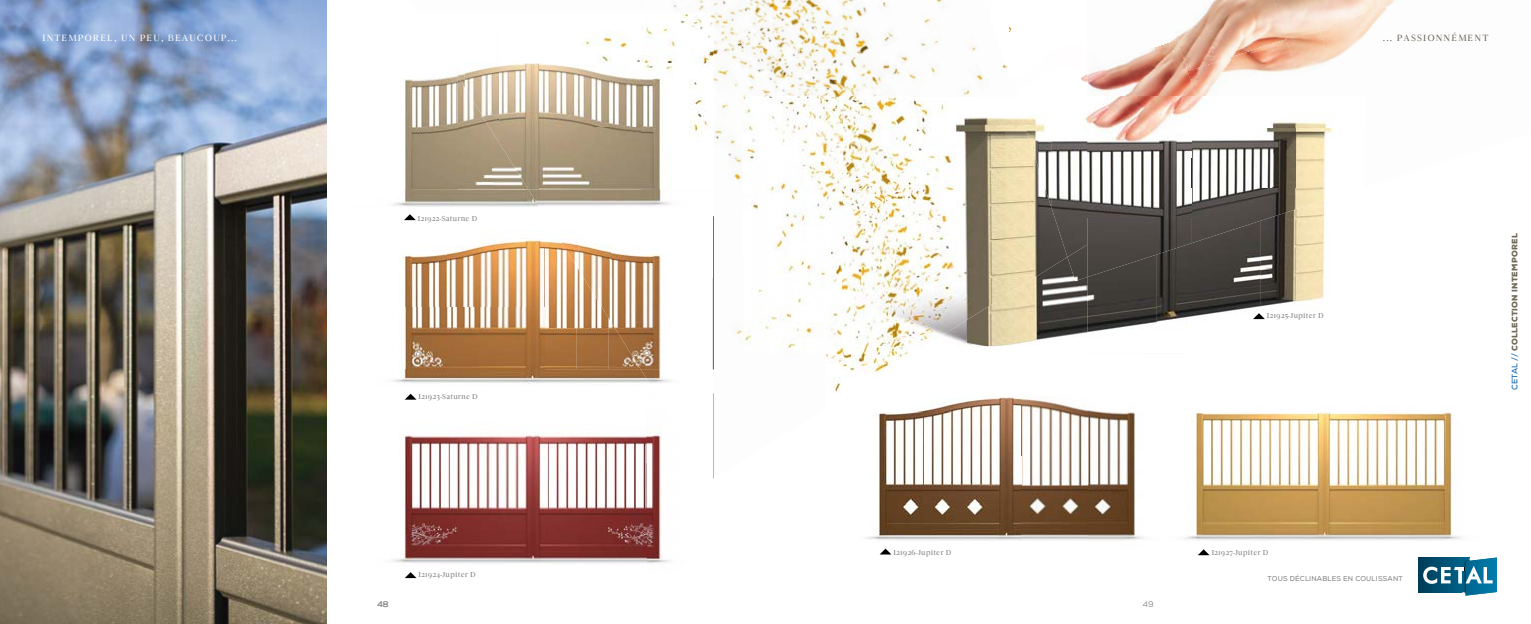
<style>
.page{position:relative;width:1531px;height:624px;background:#fff}
.page>*{position:absolute;margin:0;border:0;box-sizing:border-box;transform-origin:0 0}
.t1{font:10px "Novar";letter-spacing:.1em;color:#fff}
.t2{font:10px "Novar";letter-spacing:.1em;color:#70695a}
.t3{font:8px "Novar";letter-spacing:.01em;color:#7c7b7b}
.t4{font:900 8px "Nexa";letter-spacing:.04em;color:#70695a}
.t5{font:8px "Nexa";color:#7c7b7b}
.t6{font:7px "Nexa";color:#7c7b7b}
.s1{font-weight:700;color:#1d71b8}
</style>
<div class="page">
<img style="left:673px;top:0;width:310px;height:478px">
<img style="left:0;top:0;width:326px;height:624px">
<img style="left:1286px;top:0;width:44px;height:68px">
<img style="left:1196px;top:39px;width:109px;height:58px">
<img style="left:1319px;top:29px;width:51px;height:31px">
<img style="left:1087px;top:69px;width:109px;height:28px">
<img style="left:1309px;top:0;width:86px;height:29px">
<img style="left:1167px;top:0;width:119px;height:71px">
<img style="left:1109px;top:9px;width:68px;height:60px">
<img style="left:1167px;top:0;width:27px;height:9px">
<img style="left:1002px;top:64px;width:85px;height:18px">
<img style="left:743px;top:97px;width:99px;height:256px">
<img style="left:842px;top:97px;width:67px;height:249px">
<svg style="left:1418px;top:557px;width:79px;height:38px"></svg>
<img style="left:679px;top:393px;width:34px;height:85px">
<img style="left:400px;top:393px;width:50px;height:142px">
<img style="left:450px;top:435px;width:196px;height:100px">
<img style="left:646px;top:393px;width:33px;height:171px">
<img style="left:679px;top:431px;width:33px;height:47px">
<img style="left:393px;top:535px;width:254px;height:29px">
<img style="left:612px;top:216px;width:101px;height:153px">
<img style="left:399px;top:220px;width:49px;height:87px">
<img style="left:448px;top:239px;width:96px;height:68px">
<img style="left:544px;top:241px;width:32px;height:128px">
<img style="left:576px;top:270px;width:32px;height:99px">
<img style="left:404px;top:307px;width:140px;height:62px">
<img style="left:608px;top:317px;width:32px;height:52px">
<img style="left:578px;top:244px;width:34px;height:79px">
<img style="left:545px;top:241px;width:34px;height:29px">
<svg style="left:712px;top:369px;width:1px;height:24px"></svg>
<img style="left:391px;top:369px;width:249px;height:16px">
<img style="left:640px;top:369px;width:72px;height:18px">
<img style="left:673px;top:391px;width:39px;height:2px">
<img style="left:673px;top:387px;width:39px;height:4px">
<img style="left:1260px;top:209px;width:65px;height:111px">
<img style="left:1156px;top:243px;width:104px;height:85px">
<img style="left:1087px;top:277px;width:69px;height:56px">
<img style="left:1004px;top:281px;width:83px;height:65px">
<img style="left:909px;top:133px;width:95px;height:213px">
<img style="left:1004px;top:133px;width:63px;height:164px">
<img style="left:909px;top:97px;width:106px;height:36px">
<img style="left:1087px;top:97px;width:104px;height:180px">
<img style="left:1191px;top:127px;width:104px;height:116px">
<img style="left:1295px;top:127px;width:39px;height:82px">
<img style="left:1191px;top:97px;width:137px;height:30px">
<img style="left:1067px;top:257px;width:20px;height:24px">
<img style="left:1051px;top:117px;width:36px;height:140px">
<img style="left:1015px;top:117px;width:36px;height:91px">
<svg style="left:1253px;top:313px;width:12px;height:6px"></svg>
<svg style="left:405px;top:572px;width:11px;height:6px"></svg>
<img style="left:914px;top:354px;width:69px;height:10px">
<img style="left:825px;top:353px;width:89px;height:11px">
<img style="left:825px;top:346px;width:89px;height:7px">
<img style="left:825px;top:364px;width:318px;height:178px">
<img style="left:825px;top:364px;width:71px;height:44px">
<img style="left:914px;top:353px;width:173px;height:1px">
<img style="left:914px;top:346px;width:80px;height:7px">
<svg style="left:880px;top:548px;width:11px;height:6px"></svg>
<img style="left:681px;top:13px;width:32px;height:177px">
<img style="left:642px;top:13px;width:39px;height:18px">
<img style="left:404px;top:79px;width:54px;height:111px">
<img style="left:458px;top:87px;width:35px;height:103px">
<img style="left:500px;top:31px;width:212px;height:159px">
<img style="left:464px;top:62px;width:36px;height:82px">
<img style="left:429px;top:62px;width:36px;height:25px">
<svg style="left:712px;top:190px;width:1px;height:26px"></svg>
<img style="left:391px;top:190px;width:137px;height:17px">
<img style="left:528px;top:190px;width:184px;height:17px">
<img style="left:673px;top:214px;width:39px;height:2px">
<img style="left:673px;top:207px;width:39px;height:7px">
<svg style="left:404px;top:214px;width:12px;height:6px"></svg>
<img style="left:1187px;top:412px;width:274px;height:128px">
<svg style="left:405px;top:394px;width:11px;height:5px"></svg>
<svg style="left:1198px;top:549px;width:11px;height:6px"></svg>
<p class="t1" style="left:43px;top:32px;width:196px">INTEMPOREL, UN PEU, BEAUCOUP...</p>
<p class="t2" style="left:1383px;top:32px;width:107px">... PASSIONNÉMENT</p>
<p class="t3" style="left:418px;top:214px;width:61px">I21922-Saturne D</p>
<p class="t3" style="left:419px;top:392px;width:61px">I21923-Saturne D</p>
<p class="t5" style="left:378px;top:599px;width:12px">48</p>
<p class="t3" style="left:419px;top:570px;width:59px">I21924-Jupiter D</p>
<p class="t3" style="left:893px;top:547px;width:59px">I21926-Jupiter D</p>
<p class="t3" style="left:1267px;top:311px;width:58px">I21925-Jupiter D</p>
<p class="t5" style="left:1143px;top:599px;width:12px">49</p>
<p class="t3" style="left:1211px;top:547px;width:58px">I21927-Jupiter D</p>
<p class="t6" style="left:1267px;top:575px;width:137px">TOUS DÉCLINABLES EN COULISSANT</p>
<p class="t4" style="left:1509px;top:390px;width:158px;rotate:-90deg"><span class="s1">CETAL //</span> COLLECTION INTEMPOREL</p>
</div>
